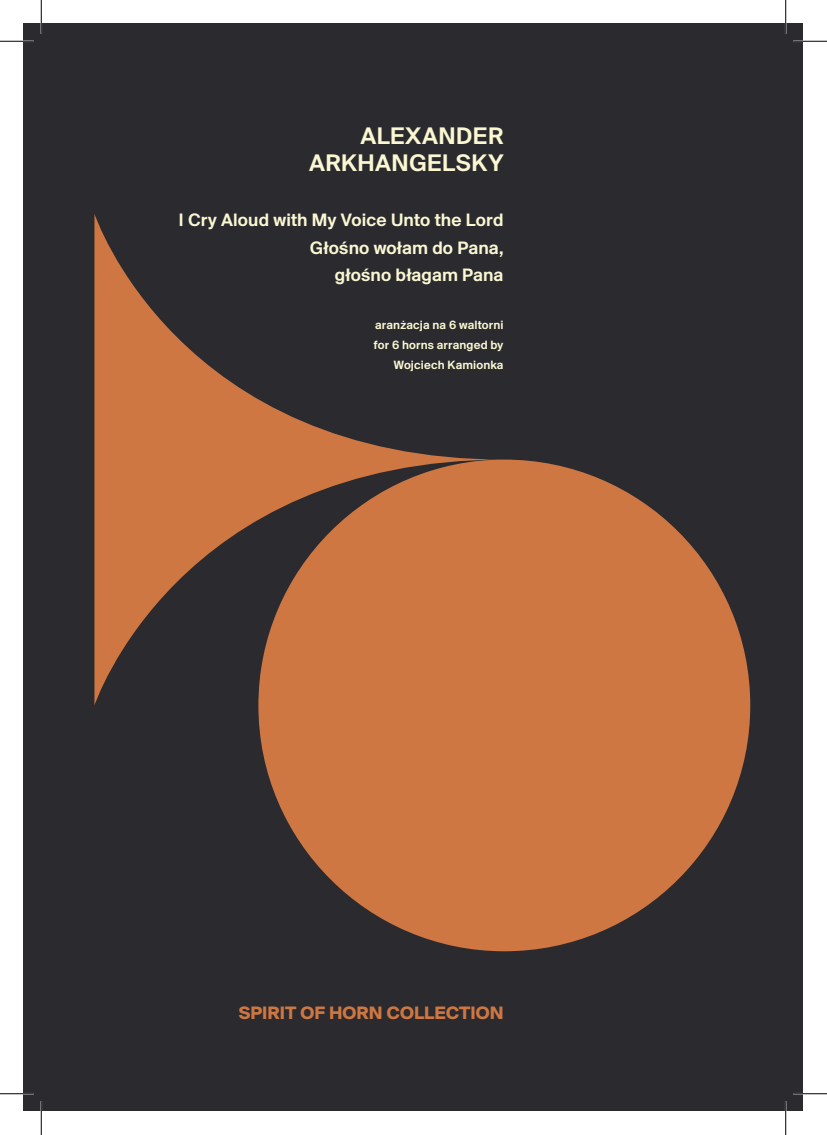
<style>
.page{position:relative;width:827px;height:1135px;background:#fff}
.page>*{position:absolute;margin:0;border:0;box-sizing:border-box;transform-origin:0 0}
.t1{font:25px/27.5px "Suisse BP Intl Antique";letter-spacing:.02em;color:#faf7d2;text-align:right}
.t2{font:18.75px/27.5px "Suisse BP Intl Antique";letter-spacing:.005em;color:#faf7d2;text-align:right}
.t3{font:700 18.75px "Suisse BP Intl";letter-spacing:.005em;color:#ce7742}
.t4{font:12.5px/20px "Suisse BP Intl Antique";letter-spacing:.01em;color:#faf7d2;text-align:right}
</style>
<div class="page">
<div style="left:24px;top:24px;width:779px;height:1087px;background:#2a2a2f"></div>
<div style="left:258px;top:460px;width:492px;height:491px;background:#ce7742;border-radius:50%"></div>
<svg style="left:94px;top:214px;width:410px;height:491px"></svg>
<hr style="left:0;top:40px;width:34px;height:2px;background:#fff">
<hr style="left:793px;top:40px;width:34px;height:2px;background:#fff">
<hr style="left:40px;top:0;width:2px;height:34px;background:#fff">
<hr style="left:40px;top:1101px;width:2px;height:34px;background:#fff">
<hr style="left:0;top:41px;width:34px;height:1px;background:#000">
<hr style="left:793px;top:41px;width:34px;height:1px;background:#000">
<hr style="left:0;top:1093px;width:34px;height:1px;background:#000">
<hr style="left:793px;top:1093px;width:34px;height:1px;background:#000">
<hr style="left:41px;top:0;width:1px;height:34px;background:#000">
<hr style="left:41px;top:1101px;width:1px;height:34px;background:#000">
<hr style="left:785px;top:0;width:1px;height:34px;background:#000">
<hr style="left:785px;top:1101px;width:1px;height:34px;background:#000">
<h1 class="t1" style="left:309px;top:121px;width:196px">ALEXANDER<br>ARKHANGELSKY</h1>
<p class="t2" style="left:179px;top:206px;width:326px">I Cry Aloud with My Voice Unto the Lord<br>Głośno wołam do Pana,<br>głośno błagam Pana</p>
<p class="t4" style="left:374px;top:314px;width:131px">aranżacja na 6 waltorni for 6 horns arranged by<br>Wojciech Kamionka</p>
<p class="t3" style="left:239px;top:1001px;width:266px">SPIRIT OF HORN COLLECTION</p>
</div>
